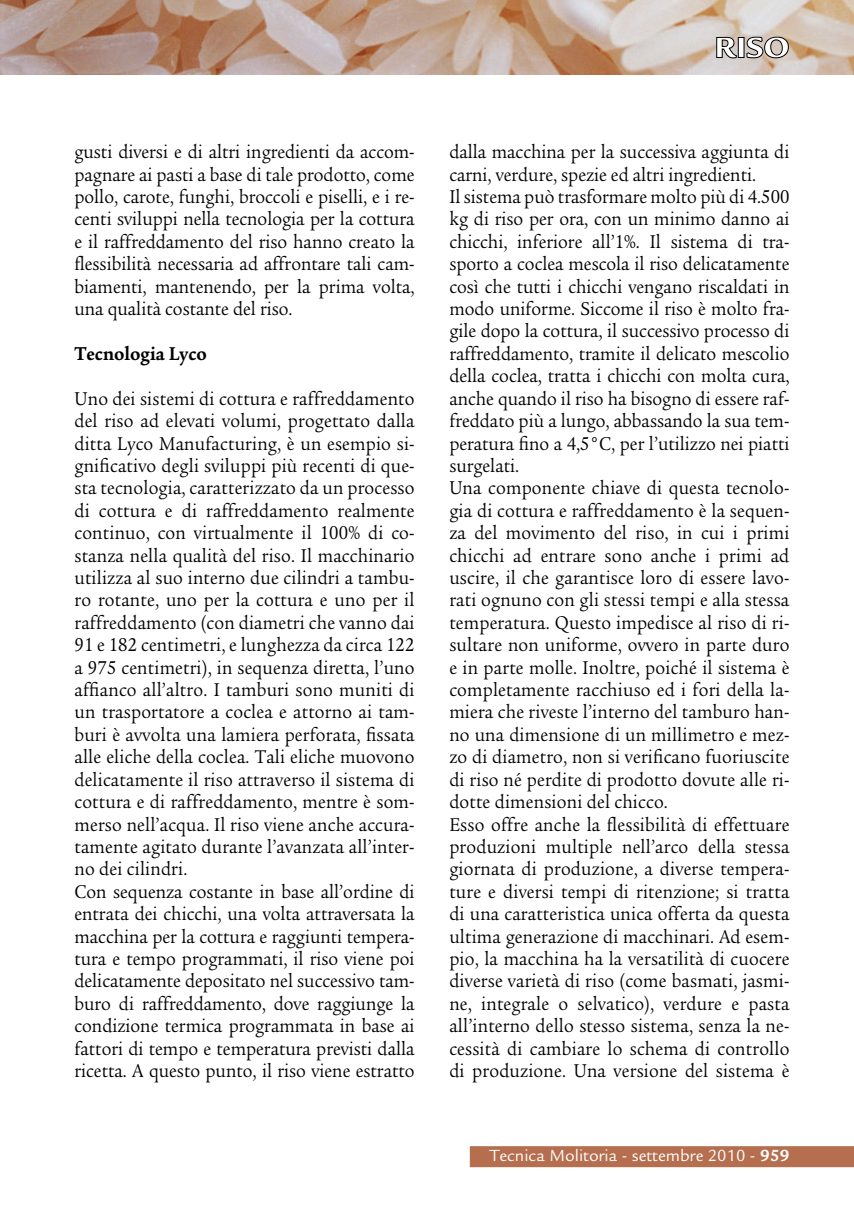
<style>
.page{position:relative;width:854px;height:1211px;background:#fff}
.page>*{position:absolute;margin:0;border:0;box-sizing:border-box;transform-origin:0 0}
.t1{font:900 31.5px "Legacy Sans Std";color:#fff}
.t2{font:20.12px/22.4px "Legacy Serif Std";letter-spacing:.01em;color:#000;scale:.9 1}
.t3{font:700 20.12px "Legacy Serif Std";color:#000;scale:.9 1}
.t4{font:17.5px "Legacy Sans Std";color:#fff}
.s1{font-weight:700}
</style>
<div class="page">
<div style="left:469px;top:1146px;width:384px;height:21px;background:#b56e4e"></div>
<img style="left:0;top:0;width:853px;height:74px">
<svg style="left:715px;top:36px;width:22px;height:23px"></svg>
<div style="left:737px;top:37px;width:7px;height:21px;border:1px solid #000"></div>
<svg style="left:745px;top:36px;width:44px;height:23px"></svg>
<p class="t2" style="left:74px;top:141px;width:379px;text-align:justify">gusti diversi e di altri ingredienti da accom&shy;pagnare ai pasti a base di tale prodotto, come pollo, carote, funghi, broccoli e piselli, e i re&shy;centi sviluppi nella tecnologia per la cottura e il raffreddamento del riso hanno creato la flessibilità necessaria ad affrontare tali cam&shy;biamenti, mantenendo, per la prima volta, una qualità costante del riso.</p>
<p class="t3" style="left:74px;top:345px;width:148px">Tecnologia Lyco</p>
<p class="t2" style="left:74px;top:387px;width:379px">Uno dei sistemi di cottura e raffreddamento del riso ad elevati volumi, progettato dalla ditta Lyco Manufacturing, è un esempio si&shy;gnificativo degli sviluppi più recenti di que&shy;sta tecnologia, caratterizzato da un processo di cottura e di raffreddamento realmente continuo, con virtualmente il 100% di co&shy;stanza nella qualità del riso. Il macchinario utilizza al suo interno due cilindri a tambu&shy;ro rotante, uno per la cottura e uno per il raffreddamento (con diametri che vanno dai 91 e 182 centimetri, e lunghezza da circa 122 a 975 centimetri), in sequenza diretta, l’uno affianco all’altro. I tamburi sono muniti di un trasportatore a coclea e attorno ai tam&shy;buri è avvolta una lamiera perforata, fissata alle eliche della coclea. Tali eliche muovono delicatamente il riso attraverso il sistema di cottura e di raffreddamento, mentre è som&shy;merso nell’acqua. Il riso viene anche accura&shy;tamente agitato durante l’avanzata all’inter&shy;no dei cilindri.<br>Con sequenza costante in base all’ordine di entrata dei chicchi, una volta attraversata la macchina per la cottura e raggiunti tempera&shy;tura e tempo programmati, il riso viene poi delicatamente depositato nel successivo tam&shy;buro di raffreddamento, dove raggiunge la condizione termica programmata in base ai fattori di tempo e temperatura previsti dalla ricetta. A questo punto, il riso viene estratto</p>
<h1 class="t1" style="left:714px;top:35px;width:76px">RISO</h1>
<p class="t2" style="left:449px;top:141px;width:379px">dalla macchina per la successiva aggiunta di carni, verdure, spezie ed altri ingredienti.<br>Il sistema può trasformare molto più di 4.500 kg di riso per ora, con un minimo danno ai chicchi, inferiore all’1%. Il sistema di tra&shy;sporto a coclea mescola il riso delicatamente così che tutti i chicchi vengano riscaldati in modo uniforme. Siccome il riso è molto fra&shy;gile dopo la cottura, il successivo processo di raffreddamento, tramite il delicato mescolio della coclea, tratta i chicchi con molta cura, anche quando il riso ha bisogno di essere raf&shy;freddato più a lungo, abbassando la sua tem&shy;peratura fino a 4,5°C, per l’utilizzo nei piatti surgelati.<br>Una componente chiave di questa tecnolo&shy;gia di cottura e raffreddamento è la sequen&shy;za del movimento del riso, in cui i primi chicchi ad entrare sono anche i primi ad uscire, il che garantisce loro di essere lavo&shy;rati ognuno con gli stessi tempi e alla stessa temperatura. Questo impedisce al riso di ri&shy;sultare non uniforme, ovvero in parte duro e in parte molle. Inoltre, poiché il sistema è completamente racchiuso ed i fori della la&shy;miera che riveste l’interno del tamburo han&shy;no una dimensione di un millimetro e mez&shy;zo di diametro, non si verificano fuoriuscite di riso né perdite di prodotto dovute alle ri&shy;dotte dimensioni del chicco.<br>Esso offre anche la flessibilità di effettuare produzioni multiple nell’arco della stessa giornata di produzione, a diverse tempera&shy;ture e diversi tempi di ritenzione; si tratta di una caratteristica unica offerta da questa ultima generazione di macchinari. Ad esem&shy;pio, la macchina ha la versatilità di cuocere diverse varietà di riso (come basmati, jasmi&shy;ne, integrale o selvatico), verdure e pasta all’interno dello stesso sistema, senza la ne&shy;cessità di cambiare lo schema di controllo di produzione. Una versione del sistema è</p>
<p class="t4" style="left:489px;top:1148px;width:301px">Tecnica Molitoria - settembre 2010 - <span class="s1">959</span></p>
</div>
